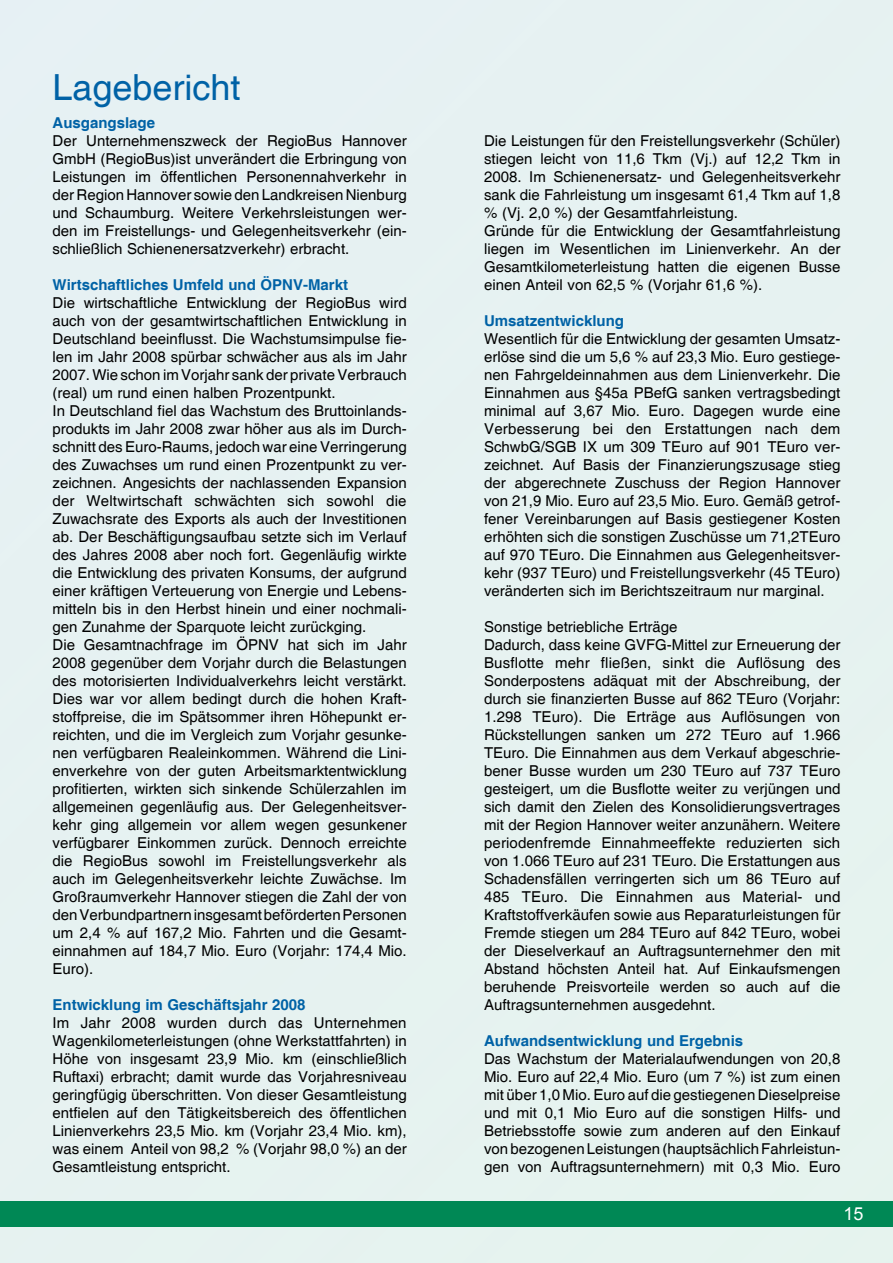
<style>
.page{position:relative;width:893px;height:1263px;background:#e6f2f1}
.page>*{position:absolute;margin:0;border:0;box-sizing:border-box;transform-origin:0 0}
.t1{font:36px "Helvetica";color:#0062a6}
.t2{font:18px "Arial";color:#fff}
.t3{font:15px/18px "Helvetica";color:#000;text-align:justify}
.t4{font:700 15px "Helvetica";color:#0062a6}
</style>
<div class="page">
<div style="left:0;top:1201px;width:893px;height:25px;background:#085"></div>
<h1 class="t1" style="left:53px;top:66px;width:190px">Lagebericht</h1>
<p class="t4" style="left:53px;top:114px;width:104px">Ausgangslage</p>
<p class="t3" style="left:53px;top:132px;width:356px">Der Unternehmenszweck der RegioBus Hannover GmbH (RegioBus)ist unverändert die Erbringung von Leistungen im öffentlichen Personennahverkehr in der Region Hannover sowie den Landkreisen Nienburg und Schaumburg. Weitere Verkehrsleistungen wer&shy;den im Freistellungs- und Gelegenheitsverkehr (ein&shy;schließlich Schienenersatzverkehr) erbracht.</p>
<p class="t4" style="left:53px;top:276px;width:297px">Wirtschaftliches Umfeld und ÖPNV-Markt</p>
<p class="t3" style="left:53px;top:294px;width:356px;text-align:left">Die wirtschaftliche Entwicklung der RegioBus wird auch von der gesamtwirtschaftlichen Entwicklung in Deutschland beeinflusst. Die Wachstumsimpulse fie&shy;len im Jahr 2008 spürbar schwächer aus als im Jahr 2007. Wie schon im Vorjahr sank der private Verbrauch (real) um rund einen halben Prozentpunkt.<br>In Deutschland fiel das Wachstum des Bruttoinlands&shy;produkts im Jahr 2008 zwar höher aus als im Durch&shy;schnitt des Euro-Raums, jedoch war eine Verringerung des Zuwachses um rund einen Prozentpunkt zu ver&shy;zeichnen. Angesichts der nachlassenden Expansion der Weltwirtschaft schwächten sich sowohl die Zuwachsrate des Exports als auch der Investitionen ab. Der Beschäftigungsaufbau setzte sich im Verlauf des Jahres 2008 aber noch fort. Gegenläufig wirkte die Entwicklung des privaten Konsums, der aufgrund einer kräftigen Verteuerung von Energie und Lebens&shy;mitteln bis in den Herbst hinein und einer nochmali&shy;gen Zunahme der Sparquote leicht zurückging.<br>Die Gesamtnachfrage im ÖPNV hat sich im Jahr 2008 gegenüber dem Vorjahr durch die Belastungen des motorisierten Individualverkehrs leicht verstärkt.<br>Dies war vor allem bedingt durch die hohen Kraft&shy;stoffpreise, die im Spätsommer ihren Höhepunkt er&shy;reichten, und die im Vergleich zum Vorjahr gesunke&shy;nen verfügbaren Realeinkommen. Während die Lini&shy;enverkehre von der guten Arbeitsmarktentwicklung profitierten, wirkten sich sinkende Schülerzahlen im allgemeinen gegenläufig aus. Der Gelegenheitsver&shy;kehr ging allgemein vor allem wegen gesunkener verfügbarer Einkommen zurück. Dennoch erreichte die RegioBus sowohl im Freistellungsverkehr als auch im Gelegenheitsverkehr leichte Zuwächse. Im Großraumverkehr Hannover stiegen die Zahl der von den Verbundpartnern insgesamt beförderten Personen um 2,4 % auf 167,2 Mio. Fahrten und die Gesamt&shy;einnahmen auf 184,7 Mio. Euro (Vorjahr: 174,4 Mio.<br>Euro).</p>
<p class="t4" style="left:53px;top:996px;width:255px">Entwicklung im Geschäftsjahr 2008</p>
<p class="t3" style="left:53px;top:1014px;width:356px">Im Jahr 2008 wurden durch das Unternehmen Wagenkilometerleistungen (ohne Werkstattfahrten) in Höhe von insgesamt 23,9 Mio. km (einschließlich Ruftaxi) erbracht; damit wurde das Vorjahresniveau geringfügig überschritten. Von dieser Gesamtleistung entfielen auf den Tätigkeitsbereich des öffentlichen Linienverkehrs 23,5 Mio. km (Vorjahr 23,4 Mio. km), was einem Anteil von 98,2 % (Vorjahr 98,0 %) an der Gesamtleistung entspricht.</p>
<p class="t3" style="left:484px;top:132px;width:358px;text-align:left">Die Leistungen für den Freistellungsverkehr (Schüler) stiegen leicht von 11,6 Tkm (Vj.) auf 12,2 Tkm in 2008. Im Schienenersatz- und Gelegenheitsverkehr sank die Fahrleistung um insgesamt 61,4 Tkm auf 1,8 % (Vj. 2,0 %) der Gesamtfahrleistung.<br>Gründe für die Entwicklung der Gesamtfahrleistung liegen im Wesentlichen im Linienverkehr. An der Gesamtkilometerleistung hatten die eigenen Busse einen Anteil von 62,5 % (Vorjahr 61,6 %).</p>
<p class="t4" style="left:484px;top:312px;width:142px">Umsatzentwicklung</p>
<p class="t3" style="left:484px;top:330px;width:358px">Wesentlich für die Entwicklung der gesamten Umsatz&shy;erlöse sind die um 5,6 % auf 23,3 Mio. Euro gestiege&shy;nen Fahrgeldeinnahmen aus dem Linienverkehr. Die Einnahmen aus §45a PBefG sanken vertragsbedingt minimal auf 3,67 Mio. Euro. Dagegen wurde eine Verbesserung bei den Erstattungen nach dem SchwbG/SGB IX um 309 TEuro auf 901 TEuro ver&shy;zeichnet. Auf Basis der Finanzierungszusage stieg der abgerechnete Zuschuss der Region Hannover von 21,9 Mio. Euro auf 23,5 Mio. Euro. Gemäß getrof&shy;fener Vereinbarungen auf Basis gestiegener Kosten erhöhten sich die sonstigen Zuschüsse um 71,2TEuro auf 970 TEuro. Die Einnahmen aus Gelegenheitsver&shy;kehr (937 TEuro) und Freistellungsverkehr (45 TEuro) veränderten sich im Berichtszeitraum nur marginal.</p>
<p class="t3" style="left:484px;top:618px;width:358px;text-align:left">Sonstige betriebliche Erträge<br>Dadurch, dass keine GVFG-Mittel zur Erneuerung der Busflotte mehr fließen, sinkt die Auflösung des Sonderpostens adäquat mit der Abschreibung, der durch sie finanzierten Busse auf 862 TEuro (Vorjahr:<br>1.298 TEuro). Die Erträge aus Auflösungen von Rückstellungen sanken um 272 TEuro auf 1.966<br>TEuro. Die Einnahmen aus dem Verkauf abgeschrie&shy;bener Busse wurden um 230 TEuro auf 737 TEuro gesteigert, um die Busflotte weiter zu verjüngen und sich damit den Zielen des Konsolidierungsvertrages mit der Region Hannover weiter anzunähern. Weitere periodenfremde Einnahmeeffekte reduzierten sich von 1.066 TEuro auf 231 TEuro. Die Erstattungen aus Schadensfällen verringerten sich um 86 TEuro auf 485 TEuro. Die Einnahmen aus Material- und Kraftstoffverkäufen sowie aus Reparaturleistungen für Fremde stiegen um 284 TEuro auf 842 TEuro, wobei der Dieselverkauf an Auftragsunternehmer den mit Abstand höchsten Anteil hat. Auf Einkaufsmengen beruhende Preisvorteile werden so auch auf die Auftragsunternehmen ausgedehnt.</p>
<p class="t4" style="left:484px;top:1032px;width:261px">Aufwandsentwicklung und Ergebnis</p>
<p class="t3" style="left:484px;top:1050px;width:358px">Das Wachstum der Materialaufwendungen von 20,8<br>Mio. Euro auf 22,4 Mio. Euro (um 7 %) ist zum einen mit über 1,0 Mio. Euro auf die gestiegenen Dieselpreise und mit 0,1 Mio Euro auf die sonstigen Hilfs- und Betriebsstoffe sowie zum anderen auf den Einkauf von bezogenen Leistungen (hauptsächlich Fahrleistun&shy;gen von Auftragsunternehmern) mit 0,3 Mio. Euro</p>
<p class="t2" style="left:843px;top:1202px;width:22px">15</p>
</div>
